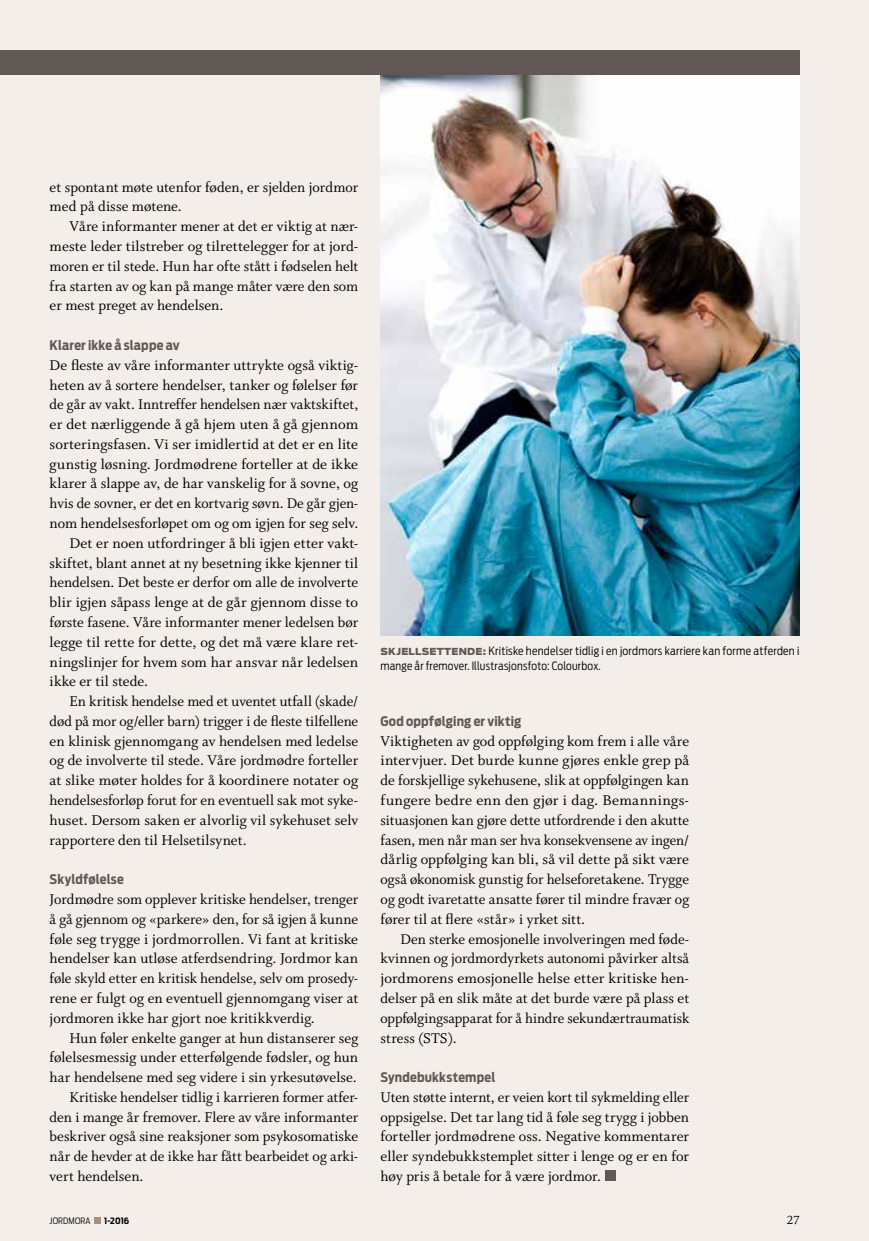
<style>
.page{position:relative;width:869px;height:1241px;background:#fff}
.page>*{position:absolute;margin:0;border:0;box-sizing:border-box;transform-origin:0 0}
.t1{font:15.75px/19.8px "Whitman Roman LF";color:#000;text-align:justify}
.t2{font:700 13.12px "Antenna Cond";letter-spacing:.015em;color:#615856}
.t3{font:13.12px "Whitman Roman LF";color:#000}
.t4{font:300 11.38px/14.9px "Antenna Cond";letter-spacing:.02em;color:#000}
.t5{font:300 8.75px "Antenna Cond";letter-spacing:.015em;color:#000}
.t6{font:700 8.75px "Antenna Cond";color:#000}
.s1{font-family:"Antenna";font-weight:900;font-size:9.62px;color:#615856}
</style>
<div class="page">
<div style="left:0;top:0;width:868px;height:1240px;background:#f3eee9"></div>
<img style="left:380px;top:74px;width:419px;height:561px">
<div style="left:604px;top:1169px;width:11px;height:11px;background:#615856"></div>
<div style="left:0;top:50px;width:799px;height:24px;background:#615856"></div>
<div style="left:94px;top:1216px;width:6px;height:7px;background:#a8917d"></div>
<p class="t1" style="left:50px;top:177px;width:310px">et spontant møte utenfor føden, er sjelden jordmor med på disse møtene.</p>
<p class="t1" style="left:50px;top:217px;width:310px;text-indent:20px">Våre informanter mener at det er viktig at nær&shy;meste leder tilstreber og tilrettelegger for at jord&shy;moren er til stede. Hun har ofte stått i fødselen helt fra starten av og kan på mange måter være den som er mest preget av hendelsen.</p>
<p class="t2" style="left:50px;top:337px;width:131px">Klarer ikke å slappe av</p>
<p class="t1" style="left:50px;top:355px;width:310px">De fleste av våre informanter uttrykte også viktig-</p>
<p class="t1" style="left:50px;top:375px;width:310px">heten av å sortere hendelser, tanker og følelser før</p>
<p class="t1" style="left:50px;top:395px;width:310px">de går av vakt. Inntreffer hendelsen nær vaktskiftet,</p>
<p class="t1" style="left:50px;top:414px;width:310px">er det nærliggende å gå hjem uten å gå gjennom</p>
<p class="t1" style="left:50px;top:434px;width:310px">sorteringsfasen. Vi ser imidlertid at det er en lite</p>
<p class="t1" style="left:50px;top:454px;width:310px">gunstig løsning. Jordmødrene forteller at de ikke</p>
<p class="t1" style="left:50px;top:474px;width:310px">klarer å slappe av, de har vanskelig for å sovne, og</p>
<p class="t1" style="left:50px;top:494px;width:310px">hvis de sovner, er det en kortvarig søvn. De går gjen-</p>
<p class="t1" style="left:50px;top:513px;width:310px">nom hendelsesforløpet om og om igjen for seg selv.</p>
<p class="t1" style="left:69px;top:533px;width:290px">Det er noen utfordringer å bli igjen etter vakt-</p>
<p class="t1" style="left:50px;top:553px;width:310px">skiftet, blant annet at ny besetning ikke kjenner til</p>
<p class="t1" style="left:50px;top:573px;width:310px">hendelsen. Det beste er derfor om alle de involverte</p>
<p class="t1" style="left:50px;top:592px;width:310px">blir igjen såpass lenge at de går gjennom disse to</p>
<p class="t1" style="left:50px;top:612px;width:310px">første fasene. Våre informanter mener ledelsen bør</p>
<p class="t1" style="left:50px;top:632px;width:310px">legge til rette for dette, og det må være klare ret-</p>
<p class="t1" style="left:50px;top:652px;width:310px">ningslinjer for hvem som har ansvar når ledelsen</p>
<p class="t1" style="left:50px;top:671px;width:100px">ikke er til stede.</p>
<p class="t1" style="left:69px;top:691px;width:290px">En kritisk hendelse med et uventet utfall (skade/</p>
<p class="t1" style="left:50px;top:711px;width:310px">død på mor og/eller barn) trigger i de fleste tilfellene</p>
<p class="t1" style="left:50px;top:731px;width:310px">en klinisk gjennomgang av hendelsen med ledelse</p>
<p class="t1" style="left:50px;top:751px;width:310px">og de involverte til stede. Våre jordmødre forteller</p>
<p class="t1" style="left:50px;top:770px;width:310px">at slike møter holdes for å koordinere notater og</p>
<p class="t1" style="left:50px;top:790px;width:310px">hendelsesforløp forut for en eventuell sak mot syke-</p>
<p class="t1" style="left:50px;top:810px;width:310px">huset. Dersom saken er alvorlig vil sykehuset selv</p>
<p class="t1" style="left:50px;top:830px;width:198px">rapportere den til Helsetilsynet.</p>
<p class="t2" style="left:50px;top:871px;width:76px">Skyldfølelse</p>
<p class="t1" style="left:50px;top:889px;width:310px">Jordmødre som opplever kritiske hendelser, trenger å gå gjennom og «parkere» den, for så igjen å kunne føle seg trygge i jordmorrollen. Vi fant at kritiske hendelser kan utløse atferdsendring. Jordmor kan føle skyld etter en kritisk hendelse, selv om prosedy&shy;rene er fulgt og en eventuell gjennomgang viser at jordmoren ikke har gjort noe kritikkverdig.</p>
<p class="t1" style="left:69px;top:1027px;width:290px">Hun føler enkelte ganger at hun distanserer seg</p>
<p class="t1" style="left:50px;top:1047px;width:310px">følelsesmessig under etterfølgende fødsler, og hun</p>
<p class="t1" style="left:50px;top:1067px;width:308px">har hendelsene med seg videre i sin yrkesutøvelse.</p>
<p class="t1" style="left:69px;top:1087px;width:290px">Kritiske hendelser tidlig i karrieren former atfer-</p>
<p class="t1" style="left:50px;top:1107px;width:310px">den i mange år fremover. Flere av våre informanter</p>
<p class="t1" style="left:50px;top:1126px;width:310px">beskriver også sine reaksjoner som psykosomatiske</p>
<p class="t1" style="left:50px;top:1146px;width:310px">når de hevder at de ikke har fått bearbeidet og arki-</p>
<p class="t1" style="left:50px;top:1166px;width:95px">vert hendelsen.</p>
<p class="t4" style="left:380px;top:643px;width:420px"><span class="s1">SKJELLSETTENDE:</span> Kritiske hendelser tidlig i en jordmors karriere kan forme atferden i mange år fremover. Illustrasjonsfoto: Colourbox.</p>
<p class="t2" style="left:380px;top:713px;width:142px">God oppfølging er viktig</p>
<p class="t1" style="left:380px;top:731px;width:310px">Viktigheten av god oppfølging kom frem i alle våre intervjuer. Det burde kunne gjøres enkle grep på de forskjellige sykehusene, slik at oppfølgingen kan fungere bedre enn den gjør i dag. Bemannings&shy;situasjonen kan gjøre dette utfordrende i den akutte fasen, men når man ser hva konsekvensene av ingen/ dårlig oppfølging kan bli, så vil dette på sikt være også økonomisk gunstig for helseforetakene. Trygge og godt ivaretatte ansatte fører til mindre fravær og fører til at flere «står» i yrket sitt.</p>
<p class="t1" style="left:380px;top:929px;width:310px;text-indent:20px">Den sterke emosjonelle involveringen med føde&shy;kvinnen og jordmordyrkets autonomi påvirker altså jordmorens emosjonelle helse etter kritiske hen&shy;delser på en slik måte at det burde være på plass et oppfølgingsapparat for å hindre sekundærtraumatisk stress (STS).</p>
<p class="t2" style="left:380px;top:1069px;width:116px">Syndebukkstempel</p>
<p class="t1" style="left:380px;top:1087px;width:310px">Uten støtte internt, er veien kort til sykmelding eller oppsigelse. Det tar lang tid å føle seg trygg i jobben forteller jordmødrene oss. Negative kommentarer eller syndebukkstemplet sitter i lenge og er en for høy pris å betale for å være jordmor.</p>
<p class="t5" style="left:50px;top:1214px;width:43px">JORDMORA</p>
<p class="t6" style="left:104px;top:1214px;width:26px">1-2016</p>
<p class="t3" style="left:786px;top:1212px;width:14px">27</p>
</div>
